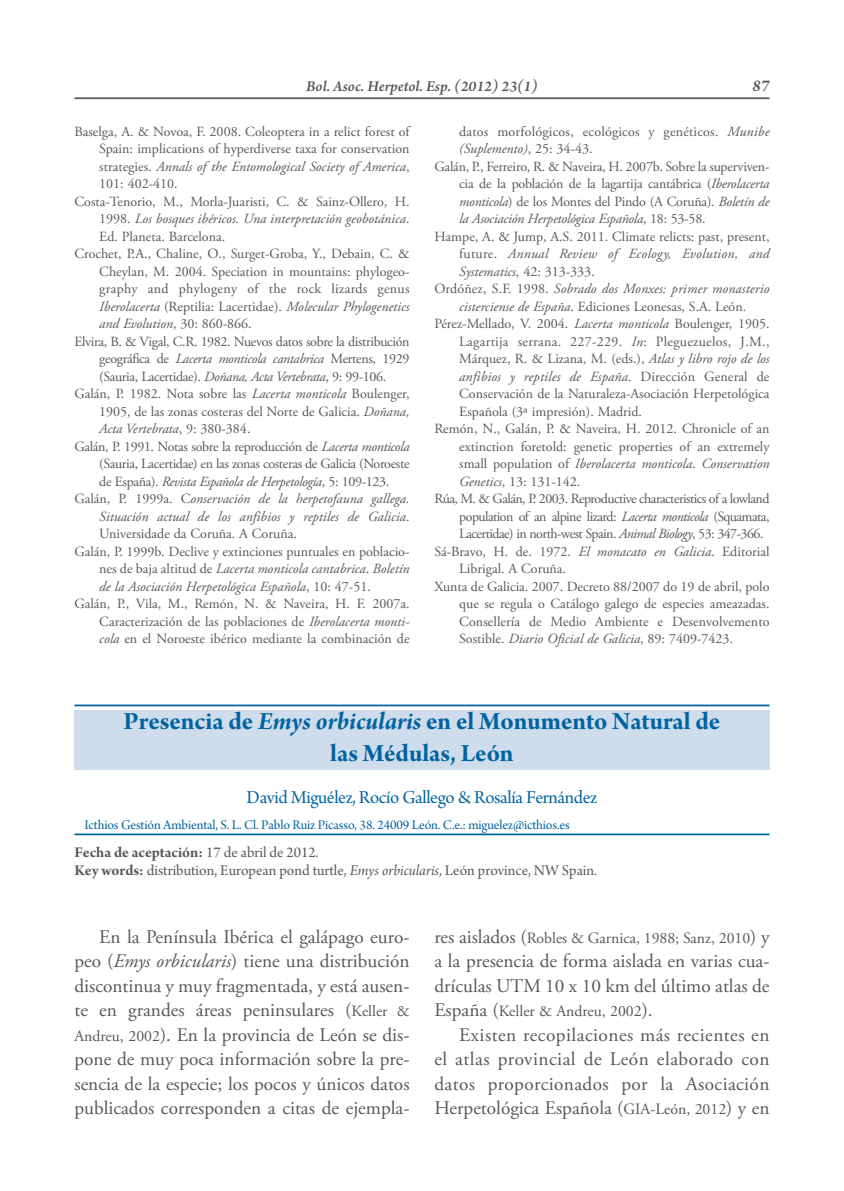
<style>
.page{position:relative;width:844px;height:1191px;background:#fff}
.page>*{position:absolute;margin:0;border:0;box-sizing:border-box;transform-origin:0 0}
.t1{font:26.25px/31.5px "Arno Pro Bold Subhead";color:#0063a1;text-align:center}
.t2{font:19.25px/24.5px "Adobe Garamond Pro";color:#57585a;text-align:justify}
.t3{font:19.25px "Arno Pro Subhead";letter-spacing:-.02em;color:#0063a1}
.t4{font:italic 600 17.5px "Arno Pro";color:#57585a}
.t5{font:15.75px "Arno Pro Subhead";color:#57585a}
.t6{font:15.75px "Adobe Garamond Pro";color:#57585a}
.t7{font:15.75px "Arno Pro Bold Subhead";color:#57585a}
.t8{font:italic 600 15.75px "Arno Pro";color:#57585a}
.t9{font:14px "Adobe Garamond Pro";color:#57585a}
.t10{font:italic 14px "Adobe Garamond Pro";color:#57585a}
.t11{font:14px "Adobe Garamond Pro";letter-spacing:-.025em;color:#57585a}
.t12{font:14px "Adobe Garamond Pro";letter-spacing:-.04em;color:#57585a}
.t13{font:italic 14px "Adobe Garamond Pro";letter-spacing:-.025em;color:#57585a}
.t14{font:14px "Adobe Garamond Pro";letter-spacing:.02em;color:#57585a}
.t15{font:14px "Arno Pro Subhead";letter-spacing:-.01em;color:#0063a1}
.t16{font:italic 14px "Adobe Garamond Pro";letter-spacing:.02em;color:#57585a}
.s1{font-style:italic}
.s2{font-style:normal}
.s3{font-family:"Arno Pro Bold Italic Subhead"}
.s4{font-family:"Arno Pro Subhead"}
.s5{font-family:"Arno Pro Bold Subhead"}
.s6{font-family:"Arno Pro Italic Subhead"}
.s7{font-size:15.75px}
.s8{font-size:19.25px}
</style>
<div class="page">
<hr style="left:74px;top:97px;width:695px;height:2px;background:#57585a">
<div style="left:74px;top:710px;width:695px;height:60px;background:#cedcec"></div>
<hr style="left:74px;top:833px;width:695px;height:2px;background:#0063a1">
<hr style="left:74px;top:704px;width:695px;height:2px;background:#0063a1">
<p class="t8" style="left:306px;top:80px;width:233px">Bol. Asoc. Herpetol. Esp. (2012) 23(1)</p>
<p class="t4" style="left:752px;top:79px;width:19px">87</p>
<p class="t9" style="left:459px;top:126px;width:312px">datos morfológicos, ecológicos y genéticos. <span class="s1">Munibe</span></p>
<p class="t10" style="left:459px;top:143px;width:135px">(Suplemento)<span class="s2">, 25: 34-43.</span></p>
<p class="t9" style="left:434px;top:161px;width:336px">Galán, P., Ferreiro, R. &amp; Naveira, H. 2007b. Sobre la superviven-</p>
<p class="t9" style="left:459px;top:178px;width:312px">cia de la población de la lagartija cantábrica (<span class="s1">Iberolacerta</span></p>
<p class="t9" style="left:459px;top:196px;width:312px"><span class="s1">monticola</span>) de los Montes del Pindo (A Coruña). <span class="s1">Boletín de</span></p>
<p class="t10" style="left:459px;top:213px;width:248px">la Asociación Herpetológica Española<span class="s2">, 18: 53-58.</span></p>
<p class="t9" style="left:434px;top:231px;width:336px">Hampe, A. &amp; Jump, A.S. 2011. Climate relicts: past, present,</p>
<p class="t16" style="left:459px;top:248px;width:312px"><span class="s2">future.</span> Annual Review of Ecology, Evolution, and</p>
<p class="t9" style="left:459px;top:266px;width:137px"><span class="s1">Systematics</span>, 42: 313-333.</p>
<p class="t10" style="left:434px;top:283px;width:336px"><span class="s2">Ordóñez, S.F. 1998.</span> Sobrado dos Monxes: primer monasterio</p>
<p class="t9" style="left:459px;top:301px;width:288px"><span class="s1">cisterciense de España</span>. Ediciones Leonesas, S.A. León.</p>
<p class="t9" style="left:434px;top:318px;width:336px">Pérez-Mellado, V. 2004. <span class="s1">Lacerta monticola</span> Boulenger, 1905.</p>
<p class="t14" style="left:459px;top:336px;width:312px">Lagartija serrana. 227-229. <span class="s1">In</span>: Pleguezuelos, J.M.,</p>
<p class="t9" style="left:459px;top:353px;width:312px">Márquez, R. &amp; Lizana, M. (eds.), <span class="s1">Atlas y libro rojo de los</span></p>
<p class="t10" style="left:459px;top:371px;width:312px">anfibios y reptiles de España<span class="s2">. Dirección General de</span></p>
<p class="t9" style="left:459px;top:388px;width:312px">Conservación de la Naturaleza-Asociación Herpetológica</p>
<p class="t9" style="left:459px;top:406px;width:184px">Española (3ª impresión). Madrid.</p>
<p class="t9" style="left:434px;top:423px;width:336px">Remón, N., Galán, P. &amp; Naveira, H. 2012. Chronicle of an</p>
<p class="t9" style="left:459px;top:441px;width:312px">extinction foretold: genetic properties of an extremely</p>
<p class="t10" style="left:459px;top:458px;width:312px"><span class="s2">small population of</span> Iberolacerta monticola<span class="s2">.</span> Conservation</p>
<p class="t9" style="left:459px;top:476px;width:123px"><span class="s1">Genetics</span>, 13: 131-142.</p>
<p class="t12" style="left:434px;top:493px;width:336px">Rúa, M. &amp; Galán, P. 2003. Reproductive characteristics of a lowland</p>
<p class="t12" style="left:459px;top:511px;width:312px">population of an alpine lizard: <span class="s1">Lacerta monticola</span> (Squamata,</p>
<p class="t12" style="left:459px;top:528px;width:306px">Lacertidae) in north-west Spain. <span class="s1">Animal Biology</span>, 53: 347-366.</p>
<p class="t9" style="left:434px;top:546px;width:336px">Sá-Bravo, H. de. 1972. <span class="s1">El monacato en Galicia</span>. Editorial</p>
<p class="t9" style="left:459px;top:563px;width:108px">Librigal. A Coruña.</p>
<p class="t9" style="left:434px;top:581px;width:336px">Xunta de Galicia. 2007. Decreto 88/2007 do 19 de abril, polo</p>
<p class="t9" style="left:459px;top:598px;width:312px">que se regula o Catálogo galego de especies ameazadas.</p>
<p class="t9" style="left:459px;top:616px;width:312px">Consellería de Medio Ambiente e Desenvolvemento</p>
<p class="t9" style="left:459px;top:633px;width:275px">Sostible. <span class="s1">Diario Oficial de Galicia</span>, 89: 7409-7423.</p>
<p class="t9" style="left:74px;top:126px;width:336px">Baselga, A. &amp; Novoa, F. 2008. Coleoptera in a relict forest of</p>
<p class="t9" style="left:99px;top:143px;width:312px">Spain: implications of hyperdiverse taxa for conservation</p>
<p class="t10" style="left:99px;top:161px;width:312px"><span class="s2">strategies.</span> Annals of the Entomological Society of America<span class="s2">,</span></p>
<p class="t9" style="left:99px;top:178px;width:80px">101: 402-410.</p>
<p class="t9" style="left:74px;top:196px;width:336px">Costa-Tenorio, M., Morla-Juaristi, C. &amp; Sainz-Ollero, H.</p>
<p class="t10" style="left:99px;top:213px;width:312px"><span class="s2">1998.</span> Los bosques ibéricos. Una interpretación geobotánica<span class="s2">.</span></p>
<p class="t9" style="left:99px;top:231px;width:127px">Ed. Planeta. Barcelona.</p>
<p class="t9" style="left:74px;top:248px;width:336px">Crochet, P.A., Chaline, O., Surget-Groba, Y., Debain, C. &amp;</p>
<p class="t9" style="left:99px;top:266px;width:312px">Cheylan, M. 2004. Speciation in mountains: phylogeo-</p>
<p class="t14" style="left:99px;top:283px;width:312px">graphy and phylogeny of the rock lizards genus</p>
<p class="t10" style="left:99px;top:301px;width:312px">Iberolacerta <span class="s2">(Reptilia: Lacertidae).</span> Molecular Phylogenetics</p>
<p class="t10" style="left:99px;top:318px;width:154px">and Evolution<span class="s2">, 30: 860-866.</span></p>
<p class="t11" style="left:74px;top:336px;width:336px">Elvira, B. &amp; Vigal, C.R. 1982. Nuevos datos sobre la distribución</p>
<p class="t13" style="left:99px;top:353px;width:312px"><span class="s2">geográfica de</span> Lacerta monticola cantabrica <span class="s2">Mertens, 1929</span></p>
<p class="t11" style="left:99px;top:371px;width:288px">(Sauria, Lacertidae). <span class="s1">Doñana, Acta Vertebrata</span>, 9: 99-106.</p>
<p class="t9" style="left:74px;top:388px;width:336px">Galán, P. 1982. Nota sobre las <span class="s1">Lacerta monticola</span> Boulenger,</p>
<p class="t9" style="left:99px;top:406px;width:312px">1905, de las zonas costeras del Norte de Galicia. <span class="s1">Doñana,</span></p>
<p class="t10" style="left:99px;top:423px;width:153px">Acta Vertebrata<span class="s2">, 9: 380-384.</span></p>
<p class="t11" style="left:74px;top:441px;width:336px">Galán, P. 1991. Notas sobre la reproducción de <span class="s1">Lacerta monticola</span></p>
<p class="t11" style="left:99px;top:458px;width:312px">(Sauria, Lacertidae) en las zonas costeras de Galicia (Noroeste</p>
<p class="t13" style="left:99px;top:476px;width:291px"><span class="s2">de España).</span> Revista Española de Herpetología<span class="s2">, 5: 109-123.</span></p>
<p class="t10" style="left:74px;top:493px;width:336px"><span class="s2">Galán, P. 1999a. C</span>onservación de la herpetofauna gallega.</p>
<p class="t10" style="left:99px;top:511px;width:312px">Situación actual de los anfibios y reptiles de Galicia<span class="s2">.</span></p>
<p class="t9" style="left:99px;top:528px;width:199px">Universidade da Coruña. A Coruña.</p>
<p class="t9" style="left:74px;top:546px;width:336px">Galán, P. 1999b. Declive y extinciones puntuales en poblacio-</p>
<p class="t10" style="left:99px;top:563px;width:312px"><span class="s2">nes de baja altitud de</span> Lacerta monticola cantabrica<span class="s2">.</span> Boletín</p>
<p class="t10" style="left:99px;top:581px;width:273px">de la Asociación Herpetológica Española<span class="s2">, 10: 47-51.</span></p>
<p class="t9" style="left:74px;top:598px;width:336px">Galán, P., Vila, M., Remón, N. &amp; Naveira, H. F. 2007a.</p>
<p class="t9" style="left:99px;top:616px;width:311px">Caracterización de las poblaciones de <span class="s1">Iberolacerta monti-</span></p>
<p class="t9" style="left:99px;top:633px;width:312px"><span class="s1">cola</span> en el Noroeste ibérico mediante la combinación de</p>
<h1 class="t1" style="left:123px;top:708px;width:598px">Presencia de <span class="s3">Emys orbicularis</span> en el Monumento Natural de las Médulas, León</h1>
<h2 class="t3" style="left:246px;top:790px;width:352px">David Miguélez, Rocío Gallego &amp; Rosalía Fernández</h2>
<p class="t15" style="left:84px;top:819px;width:486px">Icthios Gestión Ambiental, S. L. Cl. Pablo Ruiz Picasso, 38. 24009 León. C.e.: miguelez@icthios.es</p>
<p class="t7" style="left:74px;top:846px;width:246px">Fecha de aceptación: <span class="s4">17 de abril de 2012.</span></p>
<p class="t5" style="left:74px;top:864px;width:524px"><span class="s5">Key words:</span> distribution, European pond turtle, <span class="s6">Emys orbicularis</span>, León province, NW Spain.</p>
<p class="t2" style="left:74px;top:926px;width:336px;text-indent:25px">En la Península Ibérica el galápago euro&shy;peo (<span class="s1">Emys orbicularis</span>) tiene una distribución discontinua y muy fragmentada, y está ausen&shy;te en grandes áreas peninsulares (<span class="s7">Keller &amp; Andreu, 2002</span>). En la provincia de León se dis&shy;pone de muy poca información sobre la pre&shy;sencia de la especie; los pocos y únicos datos publicados corresponden a citas de ejempla-</p>
<p class="t6" style="left:434px;top:931px;width:336px"><span class="s8">res aislados (</span>Robles &amp; Garnica, 1988; Sanz, 2010<span class="s8">) y</span></p>
<h2 class="t2" style="left:434px;top:950px;width:336px">a la presencia de forma aislada en varias cua&shy;drículas UTM 10 x 10 km del último atlas de</h2>
<p class="t6" style="left:434px;top:1005px;width:220px"><span class="s8">España (</span>Keller &amp; Andreu, 2002<span class="s8">).</span></p>
<h2 class="t2" style="left:434px;top:1024px;width:336px;text-indent:25px">Existen recopilaciones más recientes en el atlas provincial de León elaborado con datos proporcionados por la Asociación Herpetológica Española (<span class="s7">GIA-León, 2012</span>) y en</h2>
</div>
